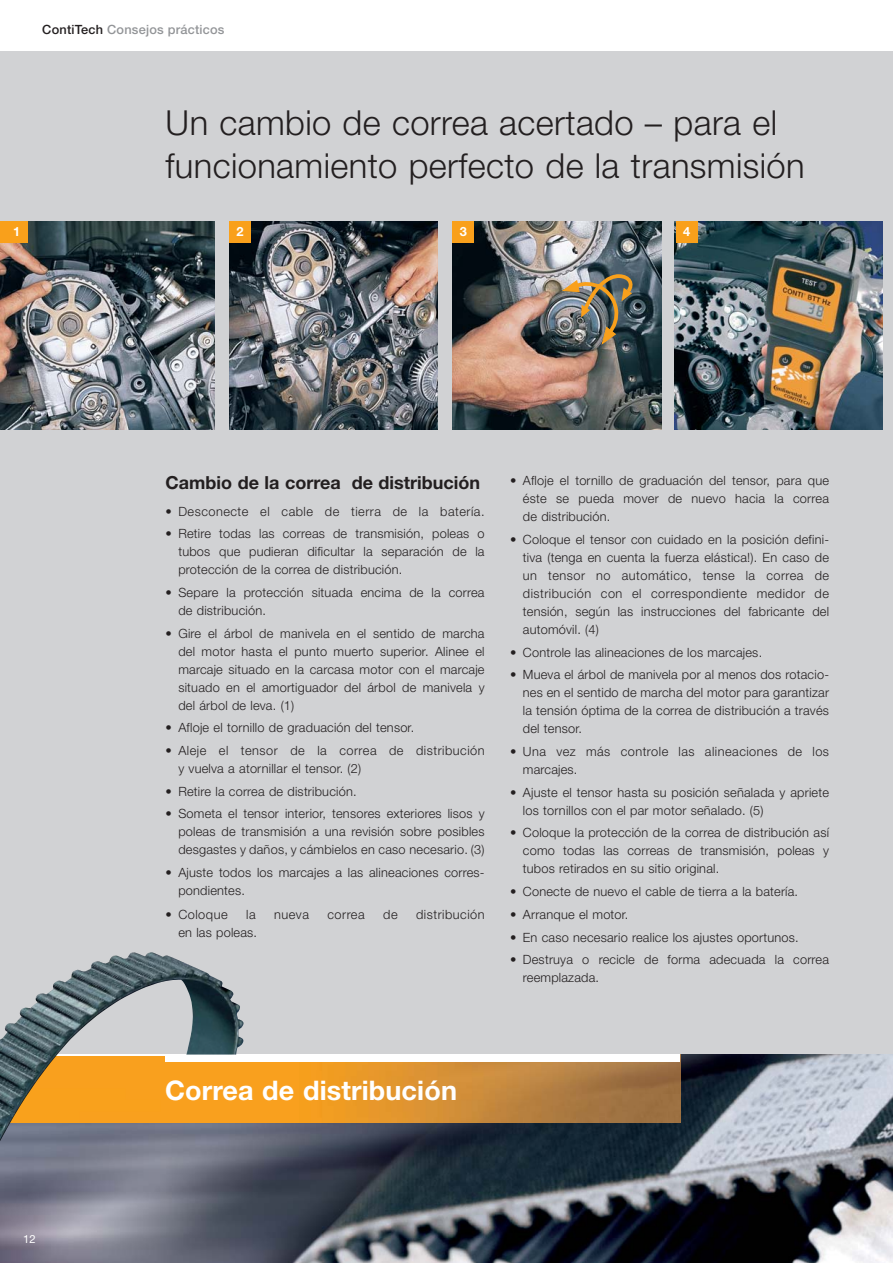
<style>
.page{position:relative;width:893px;height:1263px;background:#fff}
.page>*{position:absolute;margin:0;border:0;box-sizing:border-box;transform-origin:0 0}
.t1{font:300 34.5px/42.8px "Helvetica Neue";letter-spacing:.01em;color:#231f20}
.t2{font:700 27px "Helvetica Neue";letter-spacing:.005em;color:#fff}
.t3{font:700 18px "Helvetica Neue";color:#231f20}
.t4{font:300 12.75px/18px "Helvetica Neue";letter-spacing:.015em;color:#231f20;text-align:justify}
.t5{font:300 12.75px/18px "Helvetica Neue";letter-spacing:.04em;color:#231f20}
.t6{font:500 12.75px "Helvetica Neue";letter-spacing:.015em;color:#939598}
.t7{font:700 12.75px "Helvetica Neue";color:#fff}
.t8{font:11.25px "Helvetica Neue";color:#fff}
.s1{color:#231f20}
</style>
<div class="page">
<div style="left:0;top:51px;width:893px;height:1212px;background:#d1d2d4"></div>
<img style="left:0;top:1055px;width:893px;height:208px">
<img style="left:0;top:221px;width:215px;height:209px">
<img style="left:229px;top:221px;width:209px;height:209px">
<img style="left:453px;top:221px;width:208px;height:209px">
<img style="left:557px;top:273px;width:76px;height:80px">
<div style="left:453px;top:221px;width:21px;height:21px;background:#f9a01b"></div>
<div style="left:229px;top:221px;width:22px;height:21px;background:#f9a01b"></div>
<div style="left:0;top:221px;width:27px;height:21px;background:#f9a01b"></div>
<img style="left:244px;top:1062px;width:436px;height:61px">
<div style="left:166px;top:1055px;width:514px;height:7px;background:#fff"></div>
<img style="left:0;top:952px;width:244px;height:210px">
<img style="left:675px;top:221px;width:208px;height:209px">
<div style="left:676px;top:221px;width:21px;height:21px;background:#f9a01b"></div>
<p class="t6" style="left:42px;top:25px;width:184px"><span class="s1">ContiTech</span> Consejos prácticos</p>
<h1 class="t1" style="left:166px;top:105px;width:640px">Un cambio de correa acertado – para el funcionamiento perfecto de la transmisión</h1>
<p class="t7" style="left:13px;top:227px;width:9px">1</p>
<p class="t7" style="left:236px;top:227px;width:9px">2</p>
<p class="t7" style="left:460px;top:227px;width:9px">3</p>
<p class="t7" style="left:683px;top:227px;width:9px">4</p>
<p class="t8" style="left:23px;top:1235px;width:14px">12</p>
<h3 class="t3" style="left:166px;top:476px;width:316px">Cambio de la correa de distribución</h3>
<p class="t5" style="left:166px;top:503px;width:320px">• Desconecte el cable de tierra de la batería.</p>
<p class="t4" style="left:178px;top:526px;width:308px;text-indent:-13px">• Retire todas las correas de transmisión, poleas o tubos que pudieran dificultar la separación de la protección de la correa de distribución.</p>
<p class="t4" style="left:178px;top:585px;width:308px;text-indent:-13px">• Separe la protección situada encima de la correa de distribución.</p>
<p class="t4" style="left:178px;top:625px;width:308px;text-indent:-13px">• Gire el árbol de manivela en el sentido de marcha del motor hasta el punto muerto superior. Alinee el marcaje situado en la carcasa motor con el marcaje situado en el amortiguador del árbol de manivela y del árbol de leva. (1)</p>
<p class="t4" style="left:166px;top:720px;width:250px">• Afloje el tornillo de graduación del tensor.</p>
<p class="t5" style="left:178px;top:743px;width:308px;text-indent:-13px">• Aleje el tensor de la correa de distribución y vuelva a atornillar el tensor. (2)</p>
<p class="t4" style="left:166px;top:783px;width:192px">• Retire la correa de distribución.</p>
<p class="t4" style="left:178px;top:806px;width:308px;text-indent:-13px">• Someta el tensor interior, tensores exteriores lisos y poleas de transmisión a una revisión sobre posibles desgastes y daños, y cámbielos en caso necesario. (3)</p>
<p class="t4" style="left:178px;top:865px;width:308px;text-indent:-13px">• Ajuste todos los marcajes a las alineaciones corres&shy;pondientes.</p>
<p class="t5" style="left:166px;top:907px;width:64px">• Coloque</p>
<p class="t4" style="left:246px;top:907px;width:11px">la</p>
<p class="t4" style="left:274px;top:907px;width:36px">nueva</p>
<p class="t4" style="left:327px;top:907px;width:39px">correa</p>
<p class="t4" style="left:383px;top:907px;width:16px">de</p>
<p class="t5" style="left:416px;top:907px;width:70px">distribución</p>
<p class="t4" style="left:178px;top:925px;width:80px">en las poleas.</p>
<p class="t4" style="left:523px;top:473px;width:308px;text-indent:-13px">• Afloje el tornillo de graduación del tensor, para que éste se pueda mover de nuevo hacia la correa de distribución.</p>
<p class="t4" style="left:523px;top:532px;width:308px;text-indent:-13px">• Coloque el tensor con cuidado en la posición defini&shy;tiva (tenga en cuenta la fuerza elástica!). En caso de un tensor no automático, tense la correa de distribución con el correspondiente medidor de tensión, según las instrucciones del fabricante del automóvil. (4)</p>
<p class="t4" style="left:510px;top:644px;width:254px">• Controle las alineaciones de los marcajes.</p>
<p class="t4" style="left:523px;top:667px;width:308px;text-indent:-13px">• Mueva el árbol de manivela por al menos dos rotacio&shy;nes en el sentido de marcha del motor para garantizar la tensión óptima de la correa de distribución a través del tensor.</p>
<p class="t5" style="left:523px;top:744px;width:308px;text-indent:-13px">• Una vez más controle las alineaciones de los marcajes.</p>
<p class="t4" style="left:523px;top:784px;width:308px;text-indent:-13px">• Ajuste el tensor hasta su posición señalada y apriete los tornillos con el par motor señalado. (5)</p>
<p class="t4" style="left:523px;top:825px;width:308px;text-indent:-13px">• Coloque la protección de la correa de distribución así como todas las correas de transmisión, poleas y tubos retirados en su sitio original.</p>
<p class="t4" style="left:510px;top:884px;width:290px">• Conecte de nuevo el cable de tierra a la batería.</p>
<p class="t4" style="left:510px;top:906px;width:120px">• Arranque el motor.</p>
<p class="t4" style="left:510px;top:929px;width:290px">• En caso necesario realice los ajustes oportunos.</p>
<p class="t4" style="left:523px;top:952px;width:308px;text-indent:-13px">• Destruya o recicle de forma adecuada la correa reemplazada.</p>
<h2 class="t2" style="left:165px;top:1081px;width:294px">Correa de distribución</h2>
</div>
